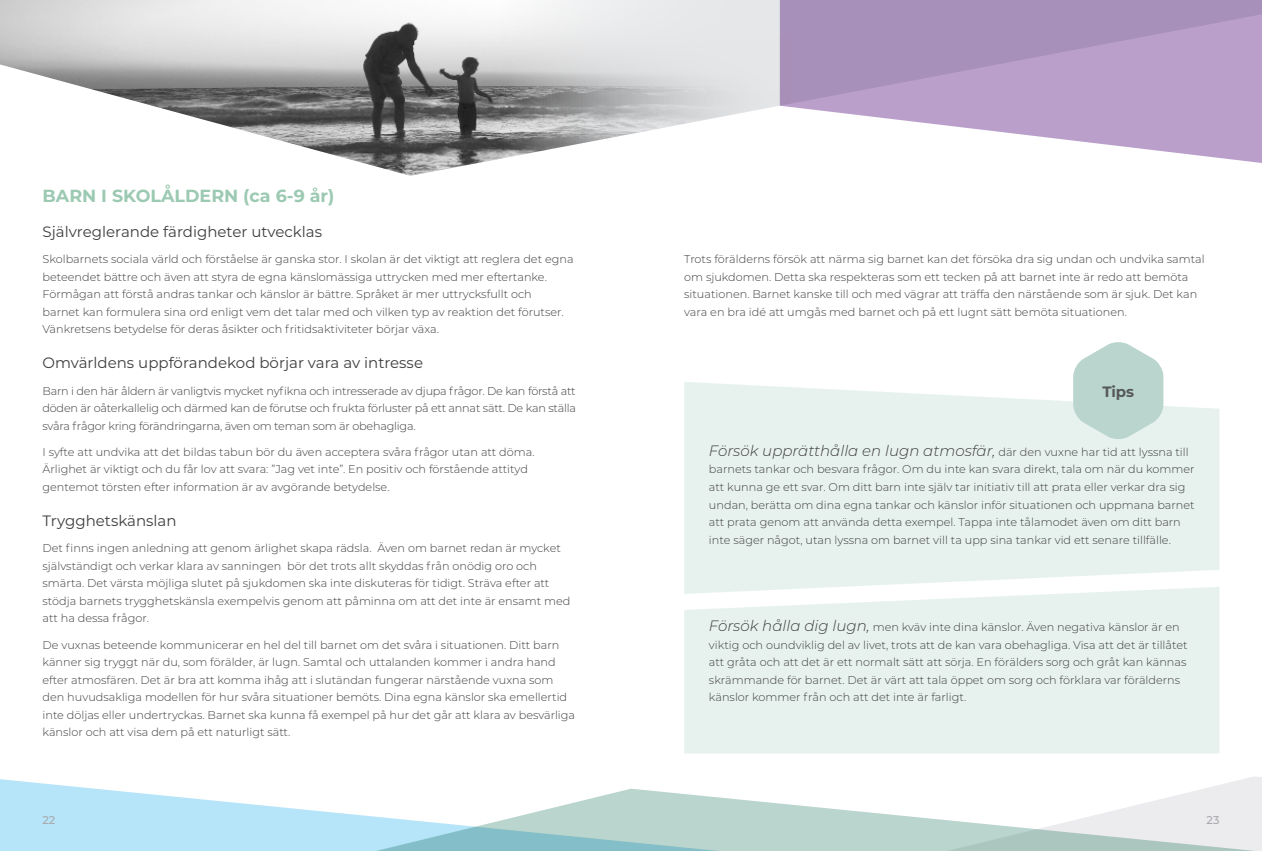
<style>
.page{position:relative;width:1262px;height:851px;background:#fff}
.page>*{position:absolute;margin:0;border:0;box-sizing:border-box;transform-origin:0 0}
.Ikäryhmä{font:700 17.5px "Montserrat";color:#9bc9b2}
.Otsikko_2{font:15px "Montserrat";color:#3e3e3f}
.Leipis{font:italic 300 15px "Montserrat";color:#3e3e3f}
.t1{font:700 15px "Montserrat";color:#57585a}
.Leipis-2{font:300 11.25px/17.5px "Montserrat";color:#3e3e3f}
.t2{font:500 11.25px "Montserrat";color:#a8a9ad}
.s1{font-style:normal;font-size:11.25px}
.s2{font-style:italic;font-size:15px}
</style>
<div class="page">
<img style="left:0;top:0;width:779px;height:176px">
<svg style="left:779px;top:0;width:482px;height:163px;fill:#ba9fcb"></svg>
<svg style="left:1209px;top:776px;width:52px;height:12px"></svg>
<svg style="left:901px;top:788px;width:360px;height:62px"></svg>
<svg style="left:0;top:779px;width:901px;height:71px"></svg>
<svg style="left:684px;top:382px;width:535px;height:204px;background:#e8f3ef"></svg>
<div style="left:684px;top:586px;width:535px;height:167px;background:#e7f2ee"></div>
<svg style="left:1073px;top:342px;width:90px;height:98px;background:#c5dcd6"></svg>
<p class="Ikäryhmä" style="left:43px;top:183px;width:293px">BARN I SKOLÅLDERN (ca 6-9 år)</p>
<p class="Otsikko_2" style="left:43px;top:221px;width:281px">Självreglerande färdigheter utvecklas</p>
<p class="Leipis-2" style="left:43px;top:250px;width:532px">Skolbarnets sociala värld och förståelse är ganska stor. I skolan är det viktigt att reglera det egna beteendet bättre och även att styra de egna känslomässiga uttrycken med mer eftertanke.<br>Förmågan att förstå andras tankar och känslor är bättre. Språket är mer uttrycksfullt och<br>barnet kan formulera sina ord enligt vem det talar med och vilken typ av reaktion det förutser.<br>Vänkretsens betydelse för deras åsikter och fritidsaktiviteter börjar växa.</p>
<p class="Otsikko_2" style="left:43px;top:353px;width:382px">Omvärldens uppförandekod börjar vara av intresse</p>
<p class="Leipis-2" style="left:43px;top:381px;width:535px;text-align:justify">Barn i den här åldern är vanligtvis mycket nyfikna och intresserade av djupa frågor. De kan förstå att döden är oåterkallelig och därmed kan de förutse och frukta förluster på ett annat sätt. De kan ställa svåra frågor kring förändringarna, även om teman som är obehagliga.</p>
<p class="Leipis-2" style="left:43px;top:443px;width:493px">I syfte att undvika att det bildas tabun bör du även acceptera svåra frågor utan att döma.<br>Ärlighet är viktigt och du får lov att svara: ”Jag vet inte”. En positiv och förstående attityd gentemot törsten efter information är av avgörande betydelse.</p>
<p class="Otsikko_2" style="left:43px;top:510px;width:136px">Trygghetskänslan</p>
<p class="Leipis-2" style="left:43px;top:539px;width:529px">Det finns ingen anledning att genom ärlighet skapa rädsla. Även om barnet redan är mycket självständigt och verkar klara av sanningen bör det trots allt skyddas från onödig oro och smärta. Det värsta möjliga slutet på sjukdomen ska inte diskuteras för tidigt. Sträva efter att stödja barnets trygghetskänsla exempelvis genom att påminna om att det inte är ensamt med att ha dessa frågor.</p>
<p class="Leipis-2" style="left:43px;top:635px;width:534px">De vuxnas beteende kommunicerar en hel del till barnet om det svåra i situationen. Ditt barn känner sig tryggt när du, som förälder, är lugn. Samtal och uttalanden kommer i andra hand efter atmosfären. Det är bra att komma ihåg att i slutändan fungerar närstående vuxna som den huvudsakliga modellen för hur svåra situationer bemöts. Dina egna känslor ska emellertid inte döljas eller undertryckas. Barnet ska kunna få exempel på hur det går att klara av besvärliga känslor och att visa dem på ett naturligt sätt.</p>
<p class="Leipis-2" style="left:684px;top:250px;width:522px">Trots förälderns försök att närma sig barnet kan det försöka dra sig undan och undvika samtal om sjukdomen. Detta ska respekteras som ett tecken på att barnet inte är redo att bemöta situationen. Barnet kanske till och med vägrar att träffa den närstående som är sjuk. Det kan vara en bra idé att umgås med barnet och på ett lugnt sätt bemöta situationen.</p>
<p class="t1" style="left:1102px;top:381px;width:33px">Tips</p>
<p class="Leipis" style="left:709px;top:440px;width:481px">Försök upprätthålla en lugn atmosfär, <span class="s1">där den vuxne har tid att lyssna till</span></p>
<p class="Leipis-2" style="left:709px;top:460px;width:487px">barnets tankar och besvara frågor. Om du inte kan svara direkt, tala om när du kommer att kunna ge ett svar. Om ditt barn inte själv tar initiativ till att prata eller verkar dra sig undan, berätta om dina egna tankar och känslor inför situationen och uppmana barnet att prata genom att använda detta exempel. Tappa inte tålamodet även om ditt barn inte säger något, utan lyssna om barnet vill ta upp sina tankar vid ett senare tillfälle.</p>
<p class="Leipis-2" style="left:709px;top:618px;width:480px"><span class="s2">Försök hålla dig lugn,</span> men kväv inte dina känslor. Även negativa känslor är en viktig och oundviklig del av livet, trots att de kan vara obehagliga. Visa att det är tillåtet att gråta och att det är ett normalt sätt att sörja. En förälders sorg och gråt kan kännas skrämmande för barnet. Det är värt att tala öppet om sorg och förklara var förälderns känslor kommer från och att det inte är farligt.</p>
<p class="t2" style="left:43px;top:811px;width:14px">22</p>
<p class="t2" style="left:1206px;top:811px;width:14px">23</p>
</div>
